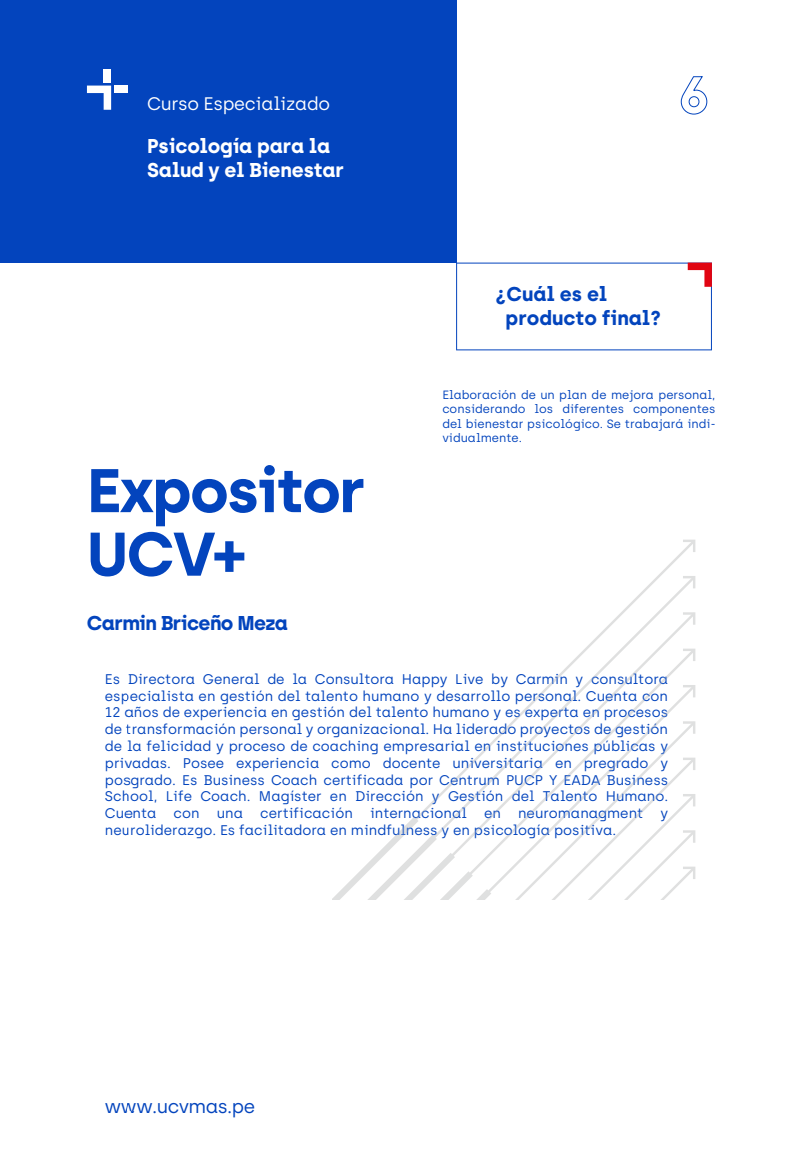
<style>
.page{position:relative;width:800px;height:1169px;background:#fff}
.page>*{position:absolute;margin:0;border:0;box-sizing:border-box;transform-origin:0 0}
.t1{font:700 61.5px/63.5px "Archia";letter-spacing:-.025em;color:#0344bd}
.t2{font:700 20px/24px "Archia";letter-spacing:-.01em;color:#fff}
.t3{font:700 20px/24px "Archia";color:#0344bd}
.t4{font:700 20px "Archia";letter-spacing:-.03em;color:#0344bd}
.t5{font:19px "Archia";letter-spacing:-.03em;color:#0344bd}
.t6{font:18.2px "Archia";letter-spacing:-.015em;color:#fff}
.t7{font:14px/16.8px "Archia";color:#0344bd;text-align:justify}
.t8{font:12px/14.4px "Archia";color:#0344bd;text-align:justify}
</style>
<div class="page">
<svg style="left:680px;top:76px;width:28px;height:39px"></svg>
<div style="left:0;top:0;width:456px;height:262px;background:#0344bd"></div>
<svg style="left:456px;top:262px;width:256px;height:88px"></svg>
<svg style="left:87px;top:86px;width:24px;height:24px"></svg>
<div style="left:104px;top:69px;width:7px;height:13px;background:#fff"></div>
<div style="left:114px;top:86px;width:14px;height:7px;background:#fff"></div>
<svg style="left:443px;top:553px;width:253px;height:238px"></svg>
<svg style="left:681px;top:539px;width:15px;height:15px"></svg>
<svg style="left:333px;top:791px;width:363px;height:108px"></svg>
<h3 class="t6" style="left:147px;top:93px;width:184px">Curso Especializado</h3>
<h2 class="t2" style="left:147px;top:133px;width:198px">Psicología para la<br>Salud y el Bienestar</h2>
<h1 class="t1" style="left:87px;top:457px;width:280px">Expositor<br>UCV+</h1>
<h2 class="t4" style="left:87px;top:610px;width:203px">Carmin Briceño Meza</h2>
<h2 class="t3" style="left:506px;top:281px;width:157px;text-indent:-10px">¿Cuál es el producto final?</h2>
<p class="t8" style="left:442px;top:387px;width:275px">Elaboración de un plan de mejora personal, considerando los diferentes componentes del bienestar psicológico. Se trabajará indi&shy;vidualmente.</p>
<p class="t7" style="left:105px;top:670px;width:565px">Es Directora General de la Consultora Happy Live by Carmin y consultora especialista en gestión del talento humano y desarrollo personal. Cuenta con 12 años de experiencia en gestión del talento humano y es experta en procesos de transformación personal y organizacional. Ha liderado proyectos de gestión de la felicidad y proceso de coaching empresarial en instituciones públicas y privadas. Posee experiencia como docente universitaria en pregrado y posgrado. Es Business Coach certificada por Centrum PUCP Y EADA Business School, Life Coach. Magíster en Dirección y Gestión del Talento Humano.<br>Cuenta con una certificación internacional en neuromanagment y neuroliderazgo. Es facilitadora en mindfulness y en psicología positiva.</p>
<h3 class="t5" style="left:105px;top:1095px;width:152px">www.ucvmas.pe</h3>
</div>
